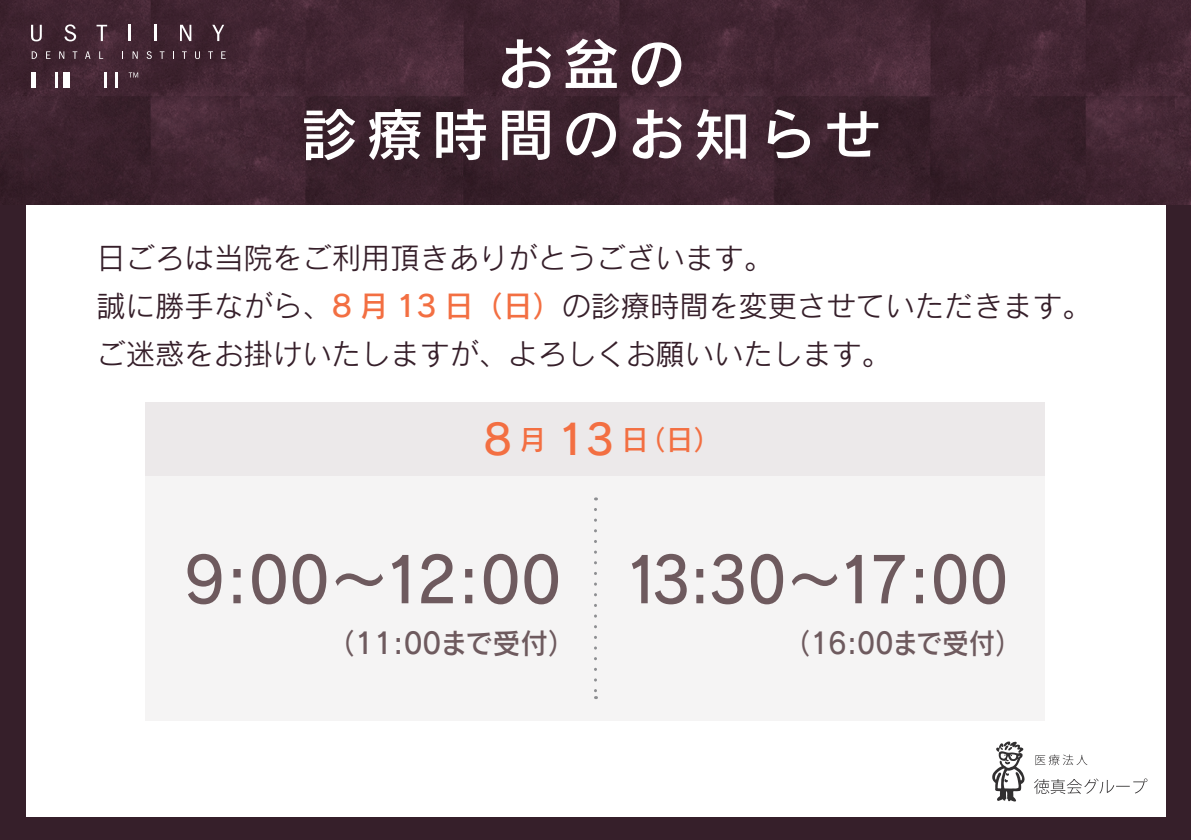
<style>
.page{position:relative;width:1191px;height:840px;background:#fff}
.page>*{position:absolute;margin:0;border:0;box-sizing:border-box;transform-origin:0 0}
.t1{font:61.8px "Rodin Pro DB";color:#6e5a5e;scale:.91 1}
.t2{font:61.8px "Rodin Pro DB";color:#6e5a5e;scale:.95 1}
.t3{font:56.8px/70.2px "Rodin Pro DB";letter-spacing:.15em;color:#fff;text-align:center}
.t4{font:29.4px/48px "Rodin Pro M";color:#361f2a}
.t5{font:28.8px "Rodin Pro DB";letter-spacing:-.005em;color:#6e5a5e;scale:.95 1}
.t6{font:28.8px "Rodin Pro DB";letter-spacing:-.005em;color:#6e5a5e;scale:.91 1}
.t7{font:27.6px "Rodin Pro DB";color:#f36f42}
.s1{font-family:"Rodin Pro DB";color:#f36f42}
.s2{font-size:41.4px}
</style>
<div class="page">
<div style="left:0;top:0;width:1191px;height:839px;background:#361f2a"></div>
<div style="left:26px;top:25px;width:1139px;height:791px;background:#fff"></div>
<svg style="left:983px;top:720px;width:164px;height:82px"></svg>
<img style="left:0;top:0;width:462px;height:204px">
<img style="left:462px;top:0;width:729px;height:204px">
<svg style="left:31px;top:25px;width:11px;height:16px"></svg>
<svg style="left:64px;top:24px;width:12px;height:17px"></svg>
<svg style="left:97px;top:25px;width:10px;height:16px"></svg>
<hr style="left:128px;top:25px;width:3px;height:16px;background:#fff">
<svg style="left:154px;top:25px;width:2px;height:16px"></svg>
<svg style="left:180px;top:25px;width:11px;height:16px"></svg>
<svg style="left:212px;top:25px;width:12px;height:16px"></svg>
<hr style="left:55px;top:72px;width:3px;height:15px;background:#fff">
<hr style="left:32px;top:72px;width:3px;height:15px;background:#fff">
<div style="left:63px;top:72px;width:7px;height:15px;background:#fff"></div>
<hr style="left:104px;top:72px;width:3px;height:15px;background:#fff">
<hr style="left:115px;top:72px;width:3px;height:15px;background:#fff">
<svg style="left:129px;top:72px;width:9px;height:5px"></svg>
<svg style="left:32px;top:51px;width:5px;height:8px"></svg>
<svg style="left:46px;top:51px;width:4px;height:8px"></svg>
<svg style="left:59px;top:51px;width:5px;height:8px"></svg>
<svg style="left:73px;top:51px;width:4px;height:8px"></svg>
<svg style="left:85px;top:51px;width:5px;height:8px"></svg>
<svg style="left:99px;top:51px;width:4px;height:8px"></svg>
<svg style="left:133px;top:51px;width:5px;height:8px"></svg>
<svg style="left:146px;top:51px;width:6px;height:8px"></svg>
<svg style="left:160px;top:51px;width:4px;height:8px"></svg>
<svg style="left:182px;top:51px;width:5px;height:8px"></svg>
<svg style="left:195px;top:51px;width:5px;height:8px"></svg>
<svg style="left:208px;top:51px;width:5px;height:8px"></svg>
<svg style="left:221px;top:51px;width:5px;height:8px"></svg>
<div style="left:146px;top:402px;width:899px;height:318px;background:#f5f4f4"></div>
<div style="left:146px;top:402px;width:899px;height:73px;background:#ece9ea"></div>
<svg style="left:594px;top:509px;width:3px;height:189px"></svg>
<h2 class="t3" style="left:301px;top:27px;width:581px">お盆の<br>診療時間のお知らせ</h2>
<p class="t4" style="left:96px;top:233px;width:996px">日ごろは当院をご利用頂きありがとうございます。<br>誠に勝手ながら、<span class="s1">8 月 13 日（日）</span>の診療時間を変更させていただきます。ご迷惑をお掛けいたしますが、よろしくお願いいたします。</p>
<p class="t7" style="left:483px;top:421px;width:239px"><span class="s2">8</span> 月 <span class="s2">13</span> 日（日）</p>
<h1 class="t2" style="left:184px;top:539px;width:398px">9:00～12:00</h1>
<p class="t5" style="left:327px;top:623px;width:262px">（11:00まで受付）</p>
<h1 class="t1" style="left:623px;top:539px;width:425px">13:30～17:00</h1>
<p class="t6" style="left:784px;top:623px;width:262px">（16:00まで受付）</p>
</div>
